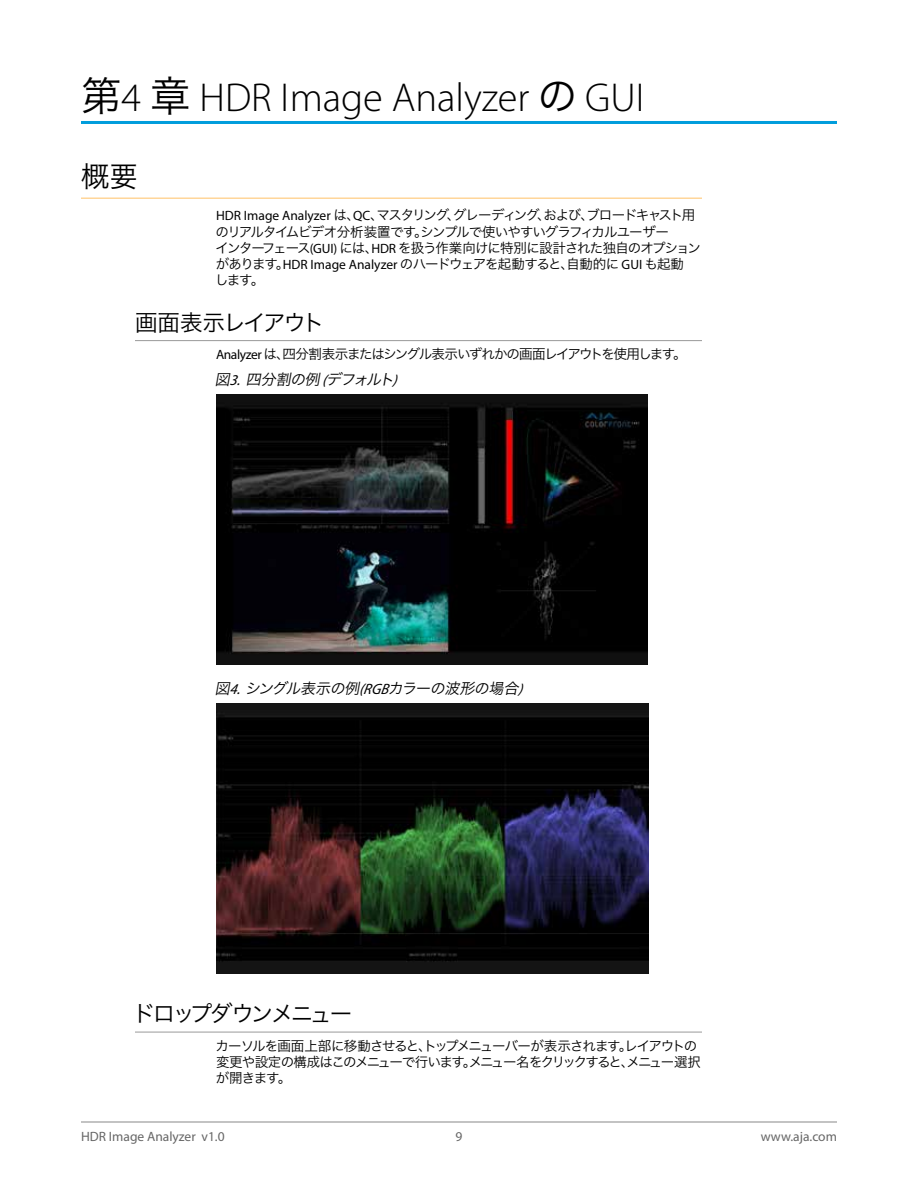
<style>
.page{position:relative;width:918px;height:1188px;background:#fff}
.page>*{position:absolute;margin:0;border:0;box-sizing:border-box;transform-origin:0 0}
.t1{font:300 40.5px "Myriad Pro";color:#000}
.t2{font:28.5px "Hira Kaku Pro W3";color:#000}
.t3{font:22.5px "Hira Kaku Pro W3";letter-spacing:-.1em;color:#000}
.t4{font:italic 15px "Hira Kaku Pro W3";color:#000}
.t5{font:13.5px/16.2px "Hira Kaku Pro W3";letter-spacing:-.09em;color:#000}
.t6{font:13.5px "Myriad Pro";color:#666}
.s1{font-family:"Hira Kaku Pro W3";font-weight:400}
.s2{font-family:"Myriad Pro"}
</style>
<div class="page">
<hr style="left:81px;top:1121px;width:756px;height:2px;background:#999">
<hr style="left:81px;top:121px;width:756px;height:3px;background:#009ddc">
<hr style="left:81px;top:197px;width:621px;height:2px;background:#ffd699">
<hr style="left:135px;top:340px;width:567px;height:1px;background:#999">
<hr style="left:135px;top:1032px;width:567px;height:1px;background:#999">
<img style="left:216px;top:395px;width:432px;height:270px">
<img style="left:216px;top:703px;width:432px;height:270px">
<h1 class="t1" style="left:81px;top:75px;width:565px"><span class="s1">第</span>4 <span class="s1">章</span> HDR Image Analyzer <span class="s1">の</span> GUI</h1>
<h2 class="t2" style="left:81px;top:151px;width:58px">概要</h2>
<p class="t5" style="left:215px;top:206px;width:488px"><span class="s2">HDR Image Analyzer</span> は、<span class="s2">QC</span>、マスタリング、グレーディング、および、ブロードキャスト用のリアルタイムビデオ分析装置です。シンプルで使いやすいグラフィカルユーザー<br>インターフェース<span class="s2">(GUI)</span> には、<span class="s2">HDR</span> を扱う作業向けに特別に設計された独自のオプションがあります。<span class="s2">HDR Image Analyzer</span> のハードウェアを起動すると、自動的に <span class="s2">GUI</span> も起動<br>します。</p>
<h3 class="t3" style="left:135px;top:302px;width:191px">画面表示レイアウト</h3>
<p class="t5" style="left:216px;top:345px;width:472px"><span class="s2">Analyzer</span> は、四分割表示またはシングル表示いずれかの画面レイアウトを使用します。</p>
<p class="t4" style="left:215px;top:366px;width:185px">図<span class="s2">3.</span> 四分割の例 <span class="s2">(</span>デフォルト<span class="s2">)</span></p>
<p class="t4" style="left:215px;top:675px;width:309px">図<span class="s2">4.</span> シングル表示の例<span class="s2">(RGB</span>カラーの波形の場合<span class="s2">)</span></p>
<h3 class="t3" style="left:133px;top:994px;width:221px">ドロップダウンメニュー</h3>
<p class="t5" style="left:215px;top:1037px;width:487px">カーソルを画面上部に移動させると、トップメニューバーが表示されます。レイアウトの変更や設定の構成はこのメニューで行います。メニュー名をクリックすると、メニュー選択が開きます。</p>
<p class="t6" style="left:81px;top:1128px;width:145px">HDR Image Analyzer v1.0</p>
<p class="t6" style="left:456px;top:1128px;width:8px">9</p>
<p class="t6" style="left:761px;top:1128px;width:78px">www.aja.com</p>
</div>
